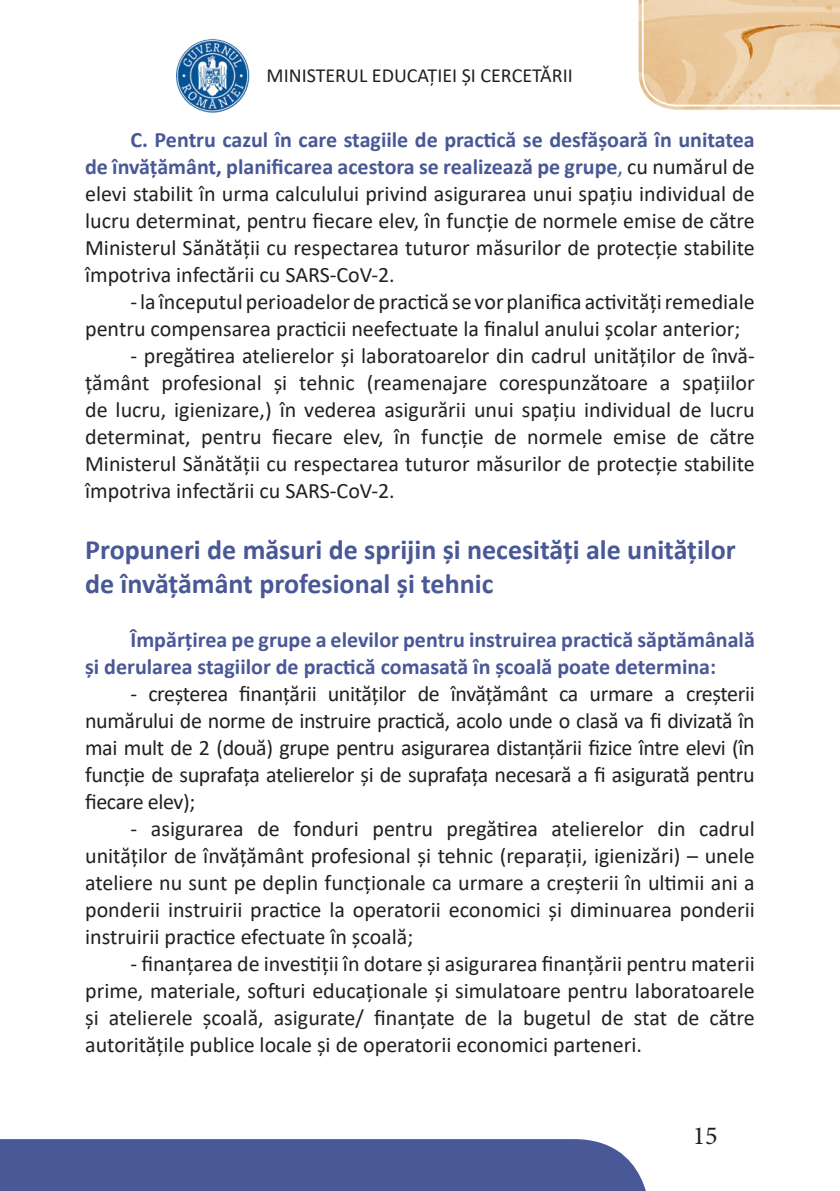
<style>
.page{position:relative;width:840px;height:1191px;background:#fff}
.page>*{position:absolute;margin:0;border:0;box-sizing:border-box;transform-origin:0 0}
.t1{font:700 28px/34.2px "Calibri";color:#495896}
.t2{font:26px "Minion Pro";color:#231f20}
.t3{font:22px/27px "Calibri";color:#231f20;text-align:justify}
.t4{font:700 22px/27px "Calibri";color:#495896}
.t5{font:20px "Calibri";color:#231f20}
.s1{font-weight:700;color:#495896}
.s2{color:#495896}
</style>
<div class="page">
<div style="left:0;top:1139px;width:646px;height:52px;background:#495896"></div>
<svg style="left:638px;top:0;width:201px;height:110px;background:#eccda5"></svg>
<img style="left:176px;top:39px;width:74px;height:74px">
<p class="t5" style="left:266px;top:61px;width:307px">MINISTERUL EDUCAȚIEI ȘI CERCETĂRII</p>
<p class="t3" style="left:85px;top:126px;width:670px;text-indent:45px"><span class="s1">C. Pentru cazul în care stagiile de practică se desfăşoară în unitatea de învăţământ, planificarea acestora se realizează pe grupe</span><span class="s2">,</span> cu numărul de elevi stabilit în urma calculului privind asigurarea unui spaţiu individual de lucru determinat, pentru fiecare elev, în funcție de normele emise de către Ministerul Sănătății cu respectarea tuturor măsurilor de protecție stabilite împotriva infectării cu SARS-CoV-2.</p>
<p class="t3" style="left:85px;top:287px;width:670px;text-indent:45px">- la începutul perioadelor de practică se vor planifica activităţi remediale pentru compensarea practicii neefectuate la finalul anului şcolar anterior;</p>
<p class="t3" style="left:85px;top:341px;width:670px;text-indent:45px">- pregătirea atelierelor şi laboratoarelor din cadrul unităţilor de învă&shy;ţământ profesional şi tehnic (reamenajare corespunzătoare a spaţiilor de lucru, igienizare,) în vederea asigurării unui spaţiu individual de lucru determinat, pentru fiecare elev, în funcție de normele emise de către Ministerul Sănătății cu respectarea tuturor măsurilor de protecție stabilite împotriva infectării cu SARS-CoV-2.</p>
<p class="t1" style="left:85px;top:532px;width:651px">Propuneri de măsuri de sprijin și necesități ale unităților de învățământ profesional și tehnic</p>
<p class="t4" style="left:85px;top:626px;width:671px;text-indent:45px">Împărțirea pe grupe a elevilor pentru instruirea practică săptămânală şi derularea stagiilor de practică comasată în şcoală poate determina:</p>
<p class="t3" style="left:85px;top:679px;width:670px;text-indent:45px">- creşterea finanţării unităţilor de învăţământ ca urmare a creşterii numărului de norme de instruire practică, acolo unde o clasă va fi divizată în mai mult de 2 (două) grupe pentru asigurarea distanţării fizice între elevi (în funcţie de suprafaţa atelierelor şi de suprafaţa necesară a fi asigurată pentru fiecare elev);</p>
<p class="t3" style="left:85px;top:814px;width:670px;text-indent:45px">- asigurarea de fonduri pentru pregătirea atelierelor din cadrul unităţilor de învăţământ profesional şi tehnic (reparaţii, igienizări) – unele ateliere nu sunt pe deplin funcţionale ca urmare a creşterii în ultimii ani a ponderii instruirii practice la operatorii economici şi diminuarea ponderii instruirii practice efectuate în şcoală;</p>
<p class="t3" style="left:85px;top:949px;width:670px;text-indent:45px">- finanţarea de investiţii în dotare şi asigurarea finanţării pentru materii prime, materiale, softuri educaţionale şi simulatoare pentru laboratoarele şi atelierele şcoală, asigurate/ finanţate de la bugetul de stat de către autorităţile publice locale şi de operatorii economici parteneri.</p>
<p class="t2" style="left:692px;top:1118px;width:26px">15</p>
</div>
